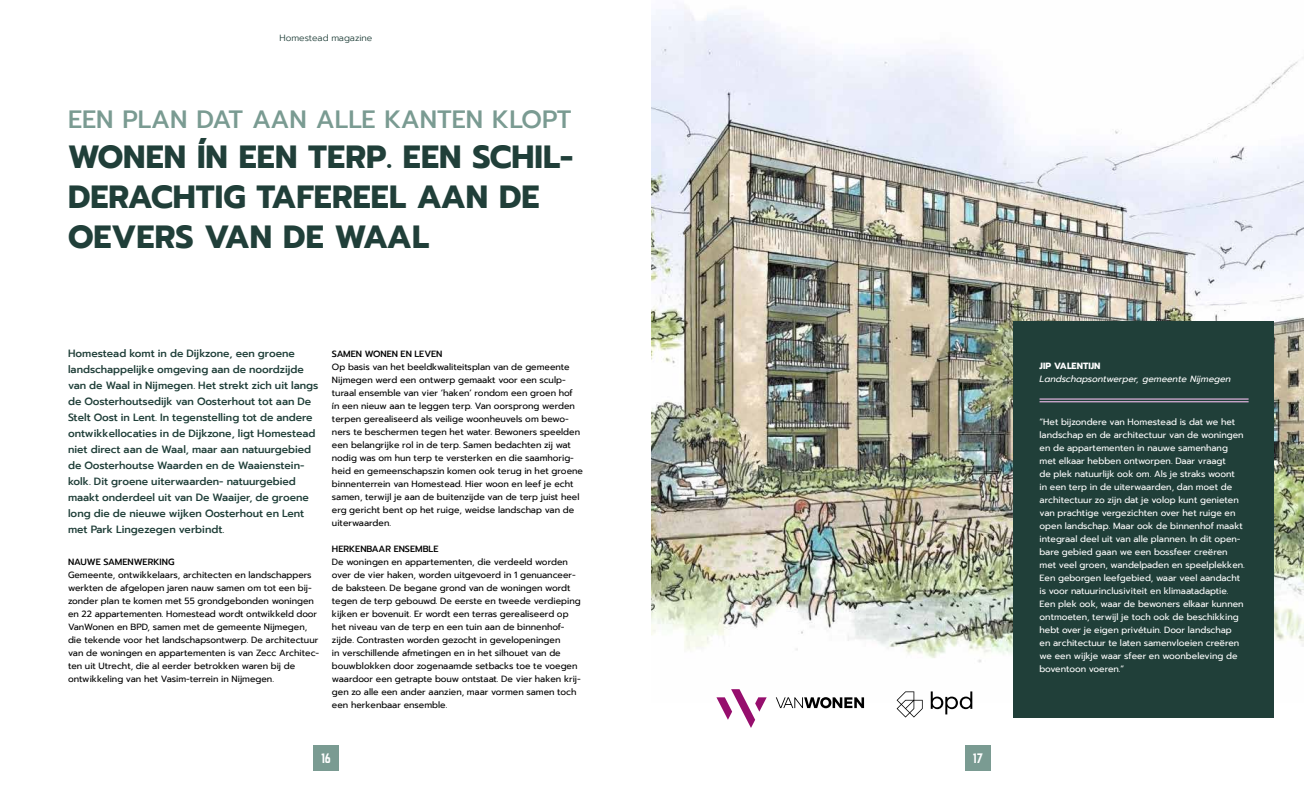
<style>
.page{position:relative;width:1304px;height:794px;background:#fff}
.page>*{position:absolute;margin:0;border:0;box-sizing:border-box;transform-origin:0 0}
.t1{font:700 32px/40px "Prompt";color:#203f39}
.t2{font:500 25px "Prompt";color:#7a9b92}
.t3{font:12px "Norwester";color:#fff}
.t4{font:500 10.5px/16px "Prompt";color:#203f39}
.t5{font:9px/13px "Prompt";color:#000}
.t6{font:9px/13px "Prompt";color:#fff}
.t7{font:500 9px "Prompt";color:#000}
.t8{font:italic 9px "Prompt";color:#fff}
.t9{font:300 9px "Prompt";color:#203f39}
.t10{font:700 9px "Prompt";color:#fff}
</style>
<div class="page">
<img style="left:652px;top:9px;width:652px;height:693px">
<div style="left:1013px;top:321px;width:260px;height:397px;background:#203f39"></div>
<hr style="left:1040px;top:398px;width:209px;height:2px;background:#cfaad0">
<hr style="left:1040px;top:401px;width:209px;height:1px;background:#cfaad0">
<svg style="left:716px;top:689px;width:51px;height:39px"></svg>
<svg style="left:776px;top:697px;width:88px;height:11px"></svg>
<svg style="left:897px;top:691px;width:26px;height:26px"></svg>
<svg style="left:931px;top:691px;width:41px;height:23px"></svg>
<div style="left:313px;top:745px;width:26px;height:25px;background:#7a9b92"></div>
<div style="left:965px;top:745px;width:26px;height:25px;background:#7a9b92"></div>
<p class="t9" style="left:280px;top:32px;width:94px">Homestead magazine</p>
<h2 class="t2" style="left:68px;top:102px;width:505px">EEN PLAN DAT AAN ALLE KANTEN KLOPT</h2>
<h1 class="t1" style="left:68px;top:137px;width:507px">WONEN ÍN EEN TERP. EEN SCHIL-<br>DERACHTIG TAFEREEL AAN DE<br>OEVERS VAN DE WAAL</h1>
<p class="t4" style="left:68px;top:345px;width:252px">Homestead komt in de Dijkzone, een groene landschappelijke omgeving aan de noordzijde van de Waal in Nijmegen. Het strekt zich uit langs de Oosterhoutsedijk van Oosterhout tot aan De Stelt Oost in Lent. In tegenstelling tot de andere ontwikkellocaties in de Dijkzone, ligt Homestead niet direct aan de Waal, maar aan natuurgebied de Oosterhoutse Waarden en de Waaienstein&shy;kolk. Dit groene uiterwaarden- natuurgebied maakt onderdeel uit van De Waaijer, de groene long die de nieuwe wijken Oosterhout en Lent met Park Lingezegen verbindt.</p>
<p class="t7" style="left:68px;top:555px;width:108px">NAUWE SAMENWERKING</p>
<p class="t5" style="left:68px;top:568px;width:252px">Gemeente, ontwikkelaars, architecten en landschappers werkten de afgelopen jaren nauw samen om tot een bij&shy;zonder plan te komen met 55 grondgebonden woningen en 22 appartementen. Homestead wordt ontwikkeld door VanWonen en BPD, samen met de gemeente Nijmegen, die tekende voor het landschapsontwerp. De architectuur van de woningen en appartementen is van Zecc Architec&shy;ten uit Utrecht, die al eerder betrokken waren bij de ontwikkeling van het Vasim-terrein in Nijmegen.</p>
<p class="t7" style="left:332px;top:347px;width:112px">SAMEN WONEN EN LEVEN</p>
<p class="t5" style="left:332px;top:360px;width:253px">Op basis van het beeldkwaliteitsplan van de gemeente Nijmegen werd een ontwerp gemaakt voor een sculp&shy;turaal ensemble van vier ‘haken’ rondom een groen hof<br>ín een nieuw aan te leggen terp. Van oorsprong werden terpen gerealiseerd als veilige woonheuvels om bewo&shy;ners te beschermen tegen het water. Bewoners speelden een belangrijke rol in de terp. Samen bedachten zij wat nodig was om hun terp te versterken en die saamhorig&shy;heid en gemeenschapszin komen ook terug in het groene binnenterrein van Homestead. Hier woon en leef je echt samen, terwijl je aan de buitenzijde van de terp juist heel erg gericht bent op het ruige, weidse landschap van de uiterwaarden.</p>
<p class="t7" style="left:332px;top:542px;width:108px">HERKENBAAR ENSEMBLE</p>
<p class="t5" style="left:332px;top:555px;width:250px">De woningen en appartementen, die verdeeld worden over de vier haken, worden uitgevoerd in 1 genuanceer&shy;de baksteen. De begane grond van de woningen wordt tegen de terp gebouwd. De eerste en tweede verdieping kijken er bovenuit. Er wordt een terras gerealiseerd op het niveau van de terp en een tuin aan de binnenhof&shy;zijde. Contrasten worden gezocht in gevelopeningen<br>in verschillende afmetingen en in het silhouet van de bouwblokken door zogenaamde setbacks toe te voegen waardoor een getrapte bouw ontstaat. De vier haken krij&shy;gen zo alle een ander aanzien, maar vormen samen toch een herkenbaar ensemble.</p>
<h3 class="t3" style="left:321px;top:753px;width:11px">16</h3>
<h3 class="t3" style="left:973px;top:753px;width:12px">17</h3>
<p class="t10" style="left:1040px;top:358px;width:63px">JIP VALENTIJN</p>
<p class="t8" style="left:1040px;top:372px;width:193px">Landschapsontwerper, gemeente Nijmegen</p>
<p class="t6" style="left:1040px;top:416px;width:207px">“Het bijzondere van Homestead is dat we het landschap en de architectuur van de woningen en de appartementen in nauwe samenhang met elkaar hebben ontworpen. Daar vraagt<br>de plek natuurlijk ook om. Als je straks woont<br>in een terp in de uiterwaarden, dan moet de architectuur zo zijn dat je volop kunt genieten van prachtige vergezichten over het ruige en open landschap. Maar ook de binnenhof maakt integraal deel uit van alle plannen. In dit open&shy;bare gebied gaan we een bossfeer creëren met veel groen, wandelpaden en speelplekken.<br>Een geborgen leefgebied, waar veel aandacht is voor natuurinclusiviteit en klimaatadaptie.<br>Een plek ook, waar de bewoners elkaar kunnen ontmoeten, terwijl je toch ook de beschikking hebt over je eigen privétuin. Door landschap<br>en architectuur te laten samenvloeien creëren we een wijkje waar sfeer en woonbeleving de boventoon voeren.”</p>
</div>
